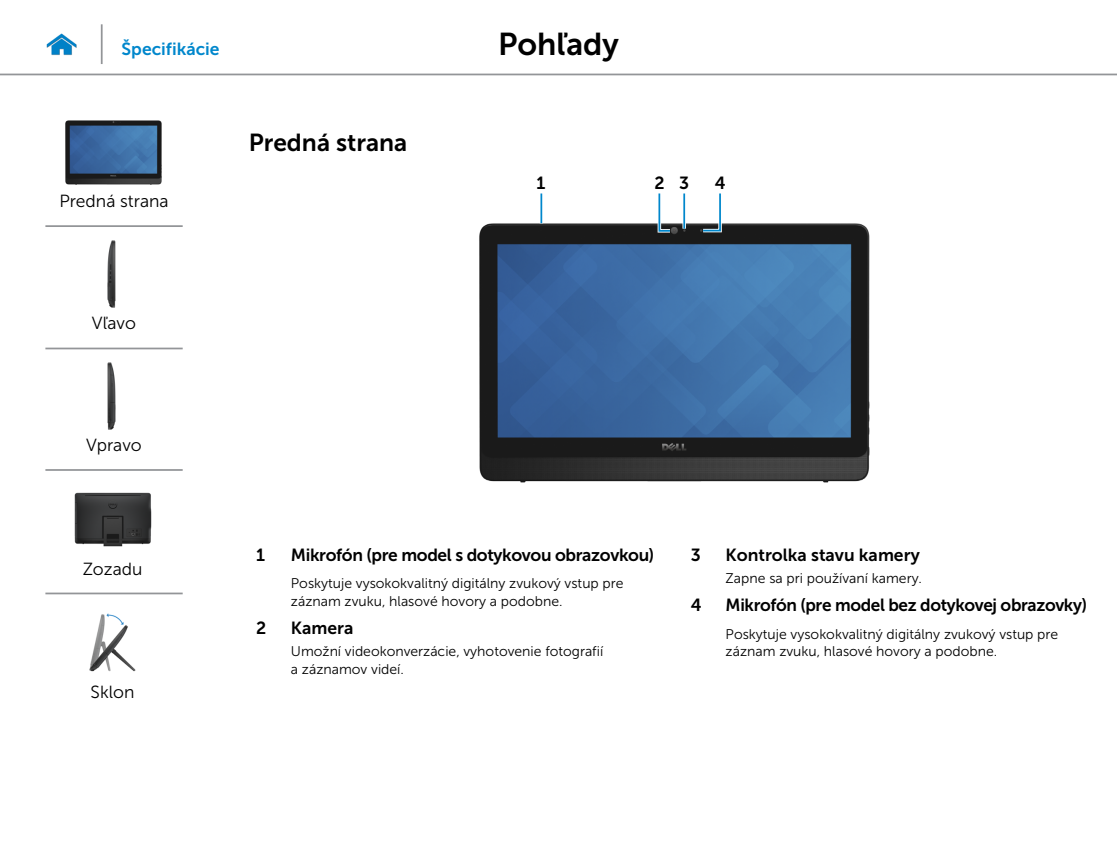
<style>
.page{position:relative;width:1117px;height:844px;background:#fff}
.page>*{position:absolute;margin:0;border:0;box-sizing:border-box;transform-origin:0 0}
.t1{font:31.5px "Museo Sans For Dell 700";color:#000}
.Head2{font:24.5px "Museo Sans For Dell 700";color:#000}
.Callout_Head{font:17.5px "Museo Sans For Dell 700";letter-spacing:-.02em;color:#000}
.t2{font:17.5px "Museo Sans For Dell 300";color:#000}
.Callout_Head-2{font:17.5px "Museo Sans For Dell 700";color:#000}
.Hyperlink{font:17.5px "Museo Sans For Dell 700";color:#0087cc}
.Callout-L{font:17.5px "Museo Sans For Dell 700";color:#000}
.Callout_Head-3{font:14px/17.5px "Museo Sans For Dell 300";color:#000}
.Callout_description{font:14px/17.5px "Museo Sans For Dell 300";color:#000}
</style>
<div class="page">
<hr style="left:0;top:74px;width:1116px;height:1px;background:#939598">
<img style="left:46px;top:33px;width:31px;height:23px">
<img style="left:479px;top:214px;width:391px;height:269px">
<svg style="left:699px;top:193px;width:24px;height:41px"></svg>
<svg style="left:655px;top:193px;width:18px;height:41px"></svg>
<hr style="left:682px;top:193px;width:3px;height:35px;background:#fff">
<hr style="left:683px;top:193px;width:2px;height:35px;background:#0087cc">
<svg style="left:539px;top:193px;width:4px;height:30px"></svg>
<hr style="left:540px;top:193px;width:2px;height:30px;background:#0087cc">
<hr style="left:101px;top:24px;width:2px;height:40px;background:#939598">
<img style="left:65px;top:120px;width:97px;height:65px">
<img style="left:107px;top:240px;width:9px;height:68px">
<img style="left:107px;top:362px;width:9px;height:68px">
<img style="left:74px;top:492px;width:78px;height:55px">
<img style="left:89px;top:613px;width:47px;height:59px">
<hr style="left:45px;top:225px;width:138px;height:2px;background:#939598">
<hr style="left:45px;top:347px;width:138px;height:2px;background:#939598">
<hr style="left:45px;top:469px;width:138px;height:1px;background:#939598">
<hr style="left:45px;top:592px;width:138px;height:2px;background:#939598">
<p class="Hyperlink" style="left:122px;top:39px;width:99px">Špecifikácie</p>
<h1 class="t1" style="left:498px;top:26px;width:122px">Pohľady</h1>
<p class="t2" style="left:59px;top:191px;width:111px">Predná strana</p>
<p class="t2" style="left:92px;top:313px;width:46px">Vľavo</p>
<p class="t2" style="left:86px;top:436px;width:57px">Vpravo</p>
<p class="t2" style="left:83px;top:559px;width:61px">Zozadu</p>
<p class="t2" style="left:91px;top:682px;width:45px">Sklon</p>
<p class="Head2" style="left:249px;top:128px;width:160px">Predná strana</p>
<p class="Callout-L" style="left:536px;top:173px;width:10px">1</p>
<p class="Callout-L" style="left:654px;top:173px;width:12px">2</p>
<p class="Callout-L" style="left:679px;top:173px;width:12px">3</p>
<p class="Callout-L" style="left:714px;top:173px;width:12px">4</p>
<p class="Callout_Head" style="left:256px;top:544px;width:10px">1</p>
<p class="Callout_Head" style="left:291px;top:544px;width:365px">Mikrofón (pre model s dotykovou obrazovkou)</p>
<p class="Callout_Head-3" style="left:291px;top:574px;width:334px">Poskytuje vysokokvalitný digitálny zvukový vstup pre záznam zvuku, hlasové hovory a podobne.</p>
<p class="Callout_Head" style="left:256px;top:617px;width:12px">2</p>
<p class="Callout_Head" style="left:291px;top:617px;width:64px">Kamera</p>
<p class="Callout_description" style="left:291px;top:642px;width:314px">Umožní videokonverzácie, vyhotovenie fotografií a záznamov videí.</p>
<p class="Callout_Head" style="left:690px;top:544px;width:12px">3</p>
<p class="Callout_Head-2" style="left:725px;top:544px;width:196px">Kontrolka stavu kamery</p>
<p class="Callout_description" style="left:725px;top:569px;width:198px">Zapne sa pri používaní kamery.</p>
<p class="Callout_Head" style="left:690px;top:595px;width:12px">4</p>
<p class="Callout_Head" style="left:725px;top:595px;width:363px">Mikrofón (pre model bez dotykovej obrazovky)</p>
<p class="Callout_Head-3" style="left:725px;top:625px;width:334px">Poskytuje vysokokvalitný digitálny zvukový vstup pre záznam zvuku, hlasové hovory a podobne.</p>
</div>
